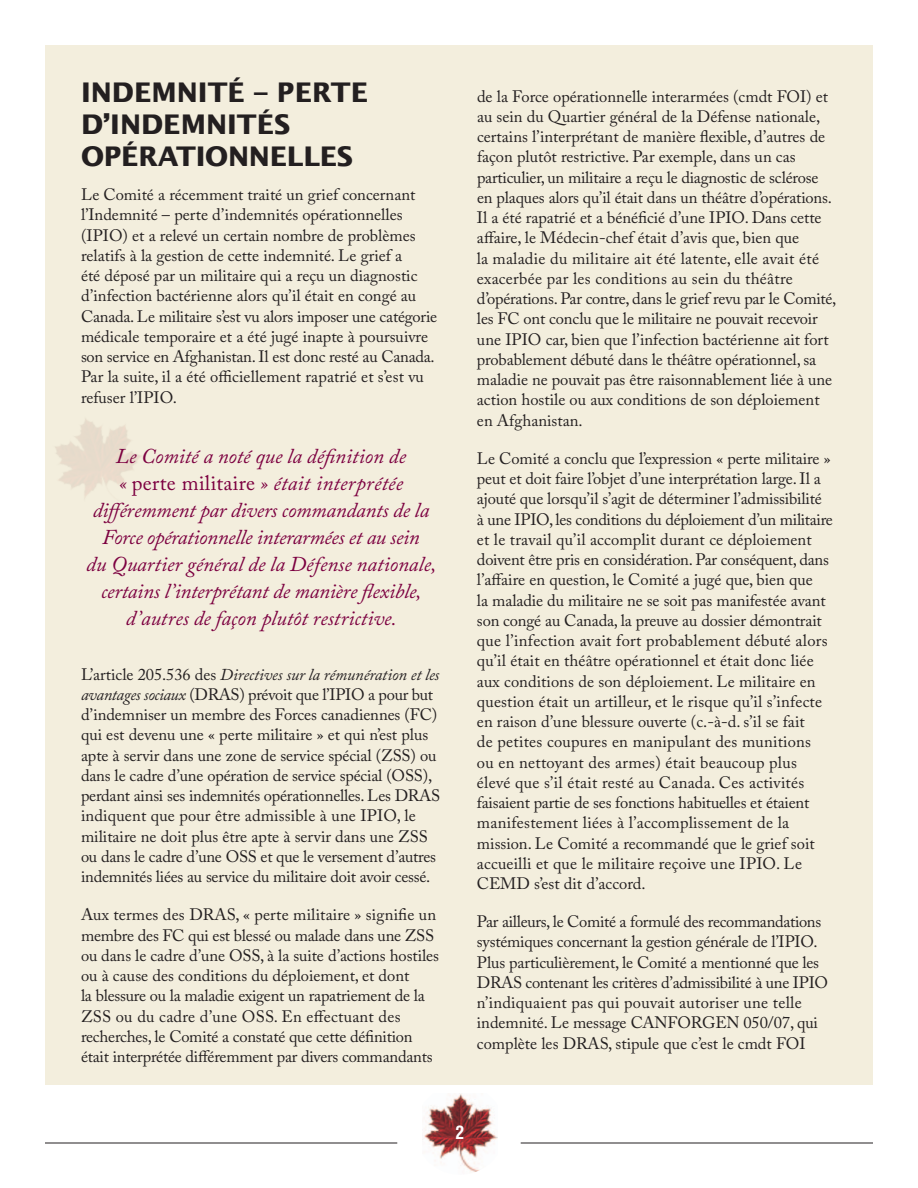
<style>
.page{position:relative;width:918px;height:1188px;background:#fff}
.page>*{position:absolute;margin:0;border:0;box-sizing:border-box;transform-origin:0 0}
.t1{font:700 27px/32.2px "Lucida Sans Std";color:#231f20}
.t2{font:italic 21px/27px "Adobe Caslon Pro";letter-spacing:-.005em;color:#7c0040;text-align:center}
.t3{font:700 condensed 18px "Helvetica LT Std";color:#fff}
.t4{font:16.5px/20.2px "Adobe Caslon Pro";letter-spacing:-.005em;color:#231f20}
.s1{font-style:normal}
.s2{font-style:italic}
</style>
<div class="page">
<img style="left:424px;top:1094px;width:73px;height:78px">
<hr style="left:45px;top:1143px;width:352px;height:1px;background:#231f20">
<hr style="left:521px;top:1143px;width:352px;height:1px;background:#231f20">
<div style="left:45px;top:45px;width:828px;height:1039px;background:#f3eedd"></div>
<h1 class="t1" style="left:81px;top:77px;width:289px">INDEMNITÉ – PERTE<br>D’I NDEMNITÉS<br>OPÉRATIONNELLES</h1>
<p class="t4" style="left:81px;top:184px;width:358px">Le Comité a récemment traité un grief concernant l’Indemnité – perte d’indemnités opérationnelles (IPIO) et a relevé un certain nombre de problèmes relatifs à la gestion de cette indemnité. Le grief a<br>été déposé par un militaire qui a reçu un diagnostic d’infection bactérienne alors qu’il était en congé au Canada. Le militaire s’est vu alors imposer une catégorie médicale temporaire et a été jugé inapte à poursuivre son service en Afghanistan. Il est donc resté au Canada.<br>Par la suite, il a été officiellement rapatrié et s’est vu refuser l’IPIO.</p>
<p class="t2" style="left:86px;top:442px;width:352px">Le Comité a noté que la définition de<br>« <span class="s1">perte militaire</span> » était interprétée différemment par divers commandants de la Force opérationnelle interarmées et au sein<br>du Quartier général de la Défense nationale, certains l’interprétant de manière flexible, d’autres de façon plutôt restrictive.</p>
<p class="t4" style="left:81px;top:664px;width:361px">L’article 205.536 des <span class="s2">Directives sur la rémunération et les avantages sociaux</span> (DRAS) prévoit que l’IPIO a pour but d’indemniser un membre des Forces canadiennes (FC) qui est devenu une « perte militaire » et qui n’est plus apte à servir dans une zone de service spécial (ZSS) ou dans le cadre d’une opération de service spécial (OSS), perdant ainsi ses indemnités opérationnelles. Les DRAS indiquent que pour être admissible à une IPIO, le militaire ne doit plus être apte à servir dans une ZSS ou dans le cadre d’une OSS et que le versement d’autres indemnités liées au service du militaire doit avoir cessé.</p>
<p class="t4" style="left:81px;top:905px;width:360px">Aux termes des DRAS, « perte militaire » signifie un membre des FC qui est blessé ou malade dans une ZSS ou dans le cadre d’une OSS, à la suite d’actions hostiles ou à cause des conditions du déploiement, et dont<br>la blessure ou la maladie exigent un rapatriement de la ZSS ou du cadre d’une OSS. En effectuant des recherches, le Comité a constaté que cette définition était interprétée différemment par divers commandants</p>
<p class="t4" style="left:477px;top:86px;width:361px">de la Force opérationnelle interarmées (cmdt FOI) et au sein du Quartier général de la Défense nationale, certains l’interprétant de manière flexible, d’autres de façon plutôt restrictive. Par exemple, dans un cas particulier, un militaire a reçu le diagnostic de sclérose en plaques alors qu’il était dans un théâtre d’opérations.<br>Il a été rapatrié et a bénéficié d’une IPIO. Dans cette affaire, le Médecin-chef était d’avis que, bien que<br>la maladie du militaire ait été latente, elle avait été exacerbée par les conditions au sein du théâtre d’opérations. Par contre, dans le grief revu par le Comité, les FC ont conclu que le militaire ne pouvait recevoir une IPIO car, bien que l’infection bactérienne ait fort probablement débuté dans le théâtre opérationnel, sa maladie ne pouvait pas être raisonnablement liée à une action hostile ou aux conditions de son déploiement en Afghanistan.</p>
<p class="t4" style="left:477px;top:448px;width:357px">Le Comité a conclu que l’expression « perte militaire » peut et doit faire l’objet d’une interprétation large. Il a ajouté que lorsqu’il s’agit de déterminer l’admissibilité à une IPIO, les conditions du déploiement d’un militaire et le travail qu’il accomplit durant ce déploiement doivent être pris en considération. Par conséquent, dans l’affaire en question, le Comité a jugé que, bien que<br>la maladie du militaire ne se soit pas manifestée avant son congé au Canada, la preuve au dossier démontrait que l’infection avait fort probablement débuté alors qu’il était en théâtre opérationnel et était donc liée aux conditions de son déploiement. Le militaire en question était un artilleur, et le risque qu’il s’infecte en raison d’une blessure ouverte (c.-à-d. s’il se fait<br>de petites coupures en manipulant des munitions<br>ou en nettoyant des armes) était beaucoup plus élevé que s’il était resté au Canada. Ces activités faisaient partie de ses fonctions habituelles et étaient manifestement liées à l’accomplissement de la mission. Le Comité a recommandé que le grief soit accueilli et que le militaire reçoive une IPIO. Le CEMD s’est dit d’accord.</p>
<p class="t4" style="left:477px;top:911px;width:353px">Par ailleurs, le Comité a formulé des recommandations systémiques concernant la gestion générale de l’IPIO.<br>Plus particulièrement, le Comité a mentionné que les DRAS contenant les critères d’admissibilité à une IPIO n’indiquaient pas qui pouvait autoriser une telle indemnité. Le message CANFORGEN 050/07, qui complète les DRAS, stipule que c’est le cmdt FOI</p>
<p class="t3" style="left:455px;top:1121px;width:10px">2</p>
</div>
